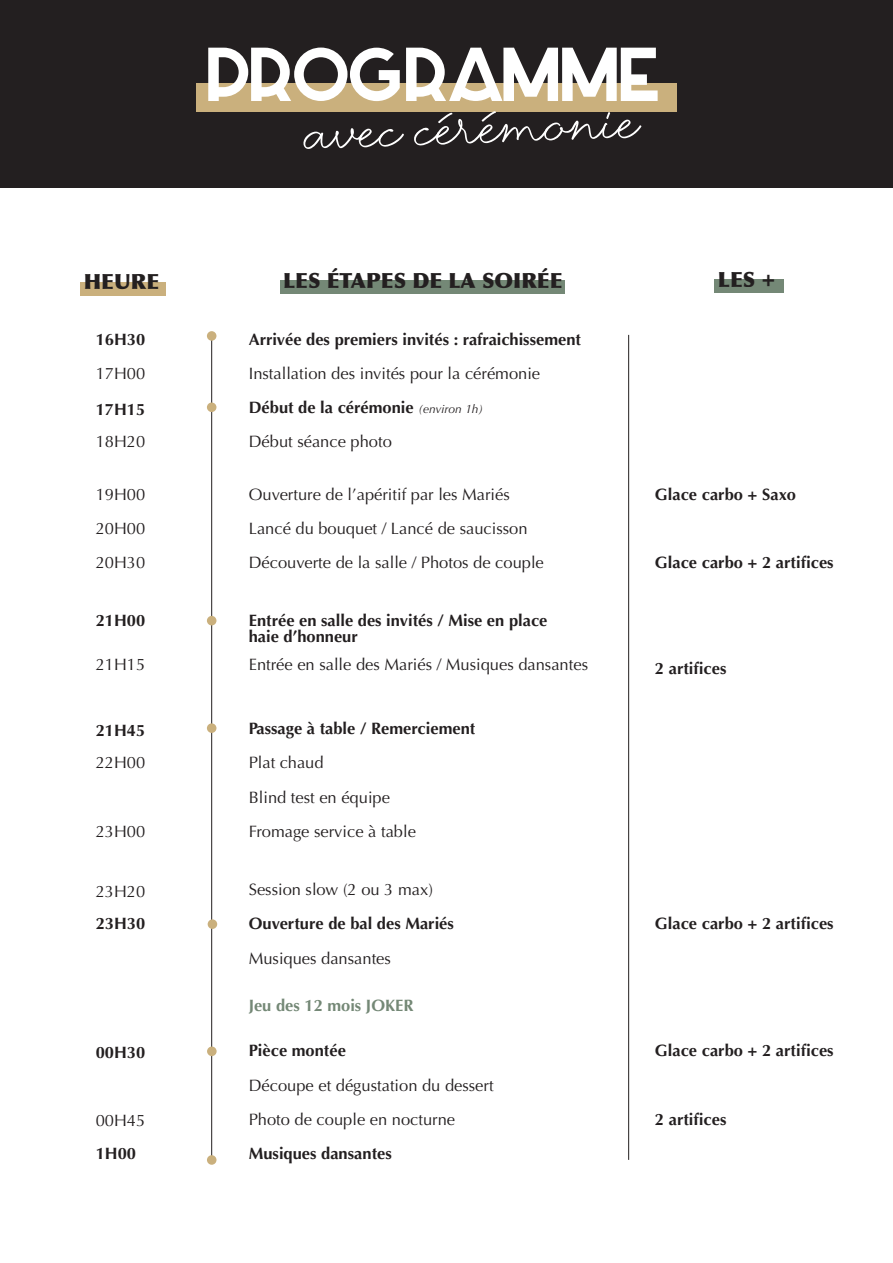
<style>
.page{position:relative;width:893px;height:1263px;background:#fff}
.page>*{position:absolute;margin:0;border:0;box-sizing:border-box;transform-origin:0 0}
.t1{font:700 102px "Azedo";letter-spacing:-.05em;color:#fff}
.t2{font:55.5px "Eternate Two";color:#fff}
.t3{font:900 21px "Optima";color:#231f20}
.t4{font:16.5px/34px "Optima";color:#231f20}
.t5{font:700 16.5px/16.5px "Optima";color:#231f20}
.t6{font:700 16.5px "Optima";color:#748876}
.s1{font-weight:700}
.s2{font-style:italic;font-size:12px}
</style>
<div class="page">
<div style="left:0;top:0;width:893px;height:187px;background:#231f20"></div>
<hr style="left:211px;top:335px;width:1px;height:825px;background:#231f20">
<hr style="left:628px;top:335px;width:1px;height:825px;background:#231f20">
<div style="left:207px;top:331px;width:9px;height:10px;background:#cab07d;border-radius:50%"></div>
<div style="left:207px;top:402px;width:9px;height:10px;background:#cab07d;border-radius:50%"></div>
<div style="left:280px;top:281px;width:284px;height:13px;background:#748876"></div>
<div style="left:81px;top:282px;width:85px;height:13px;background:#cab07d"></div>
<div style="left:196px;top:83px;width:480px;height:29px;background:#cab07d"></div>
<div style="left:715px;top:279px;width:69px;height:13px;background:#748876"></div>
<div style="left:207px;top:616px;width:9px;height:9px;background:#cab07d;border-radius:50%"></div>
<div style="left:207px;top:723px;width:9px;height:10px;background:#cab07d;border-radius:50%"></div>
<div style="left:208px;top:919px;width:9px;height:10px;background:#cab07d;border-radius:50%"></div>
<div style="left:207px;top:1155px;width:9px;height:10px;background:#cab07d;border-radius:50%"></div>
<div style="left:207px;top:1046px;width:10px;height:10px;background:#cab07d;border-radius:50%"></div>
<h1 class="t1" style="left:208px;top:6px;width:458px">PROGRAMME</h1>
<h2 class="t2" style="left:304px;top:98px;width:336px;rotate:-2deg">avec cérémonie</h2>
<p class="t3" style="left:84px;top:269px;width:77px">HEURE</p>
<p class="t3" style="left:283px;top:268px;width:281px">LES ÉTAPES DE LA SOIRÉE</p>
<p class="t3" style="left:718px;top:266px;width:59px">LES +</p>
<p class="t5" style="left:96px;top:332px;width:51px">16H30</p>
<p class="t4" style="left:96px;top:357px;width:51px">17H00</p>
<p class="t5" style="left:96px;top:402px;width:51px">17H15</p>
<p class="t4" style="left:96px;top:425px;width:51px">18H20</p>
<p class="t4" style="left:96px;top:478px;width:51px;text-align:justify">19H00<br>20H00<br>20H30</p>
<p class="t5" style="left:96px;top:612px;width:51px">21H00</p>
<p class="t4" style="left:96px;top:648px;width:51px">21H15</p>
<p class="t5" style="left:96px;top:722px;width:51px">21H45</p>
<p class="t4" style="left:96px;top:746px;width:51px">22H00</p>
<p class="t4" style="left:96px;top:815px;width:51px">23H00</p>
<p class="t4" style="left:96px;top:874px;width:51px">23H20</p>
<p class="t5" style="left:96px;top:916px;width:51px">23H30</p>
<p class="t5" style="left:96px;top:1045px;width:51px">00H30</p>
<p class="t4" style="left:96px;top:1103px;width:51px">00H45</p>
<p class="t5" style="left:96px;top:1146px;width:42px">1H00</p>
<p class="t5" style="left:249px;top:332px;width:334px">Arrivée des premiers invités : rafraichissement</p>
<p class="t4" style="left:249px;top:357px;width:293px">Installation des invités pour la cérémonie<br><span class="s1">Début de la cérémonie</span> <span class="s2">(environ 1h)<br></span>Début séance photo</p>
<p class="t4" style="left:249px;top:478px;width:297px">Ouverture de l’apéritif par les Mariés<br>Lancé du bouquet / Lancé de saucisson<br>Découverte de la salle / Photos de couple</p>
<p class="t5" style="left:249px;top:612px;width:300px">Entrée en salle des invités / Mise en place haie d’honneur</p>
<p class="t4" style="left:249px;top:648px;width:341px">Entrée en salle des Mariés / Musiques dansantes</p>
<p class="t5" style="left:249px;top:720px;width:228px">Passage à table / Remerciement</p>
<p class="t4" style="left:249px;top:746px;width:169px">Plat chaud<br>Blind test en équipe<br>Fromage service à table</p>
<p class="t4" style="left:249px;top:873px;width:186px">Session slow (2 ou 3 max)</p>
<p class="t5" style="left:249px;top:916px;width:207px">Ouverture de bal des Mariés</p>
<p class="t4" style="left:249px;top:942px;width:144px">Musiques dansantes</p>
<p class="t6" style="left:249px;top:995px;width:166px">Jeu des 12 mois JOKER</p>
<p class="t5" style="left:249px;top:1043px;width:99px">Pièce montée</p>
<p class="t4" style="left:249px;top:1068px;width:246px;line-height:34.8px">Découpe et dégustation du dessert<br>Photo de couple en nocturne</p>
<p class="t5" style="left:249px;top:1146px;width:145px">Musiques dansantes</p>
<p class="t5" style="left:655px;top:487px;width:143px">Glace carbo + Saxo</p>
<p class="t5" style="left:655px;top:555px;width:180px">Glace carbo + 2 artifices</p>
<p class="t5" style="left:655px;top:661px;width:73px">2 artifices</p>
<p class="t5" style="left:655px;top:916px;width:180px">Glace carbo + 2 artifices</p>
<p class="t5" style="left:655px;top:1043px;width:180px">Glace carbo + 2 artifices</p>
<p class="t5" style="left:655px;top:1112px;width:73px">2 artifices</p>
</div>
